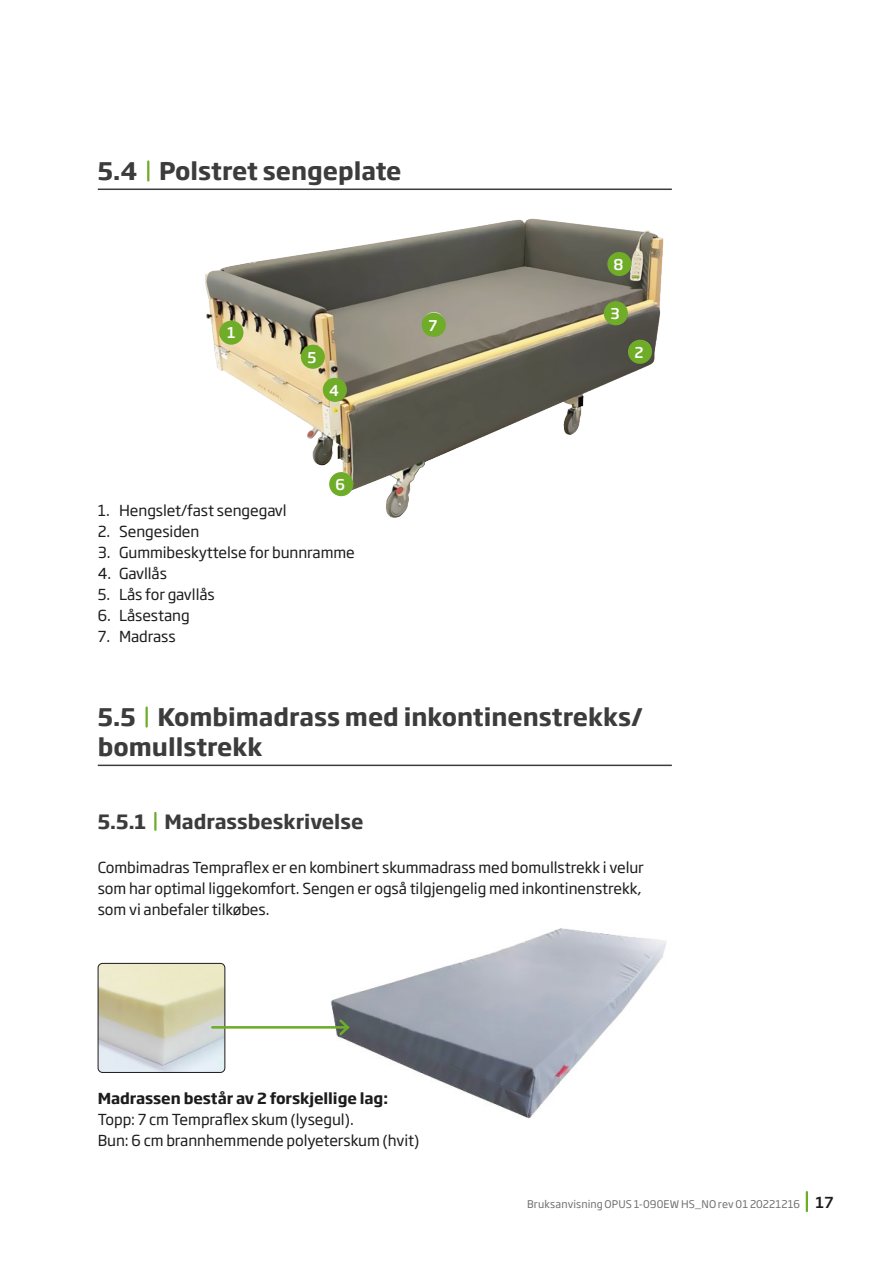
<style>
.page{position:relative;width:893px;height:1263px;background:#fff}
.page>*{position:absolute;margin:0;border:0;box-sizing:border-box;transform-origin:0 0}
.Underrubik{font:700 24px/30px "Soho Gothic Pro";color:#3c3c3c}
.Underrubrik_under_ni{font:700 19.5px "Soho Gothic Pro";color:#3c3c3c}
.Brødtekst{font:15px/21px "Soho Gothic Pro";letter-spacing:-.005em;color:#1c1c1c}
.Brødtekst-2{font:700 15px "Soho Gothic Pro";letter-spacing:-.005em;color:#1c1c1c}
.t1{font:500 14.7px "Soho Gothic Pro";color:#fff}
.t2{font:10.5px "Soho Gothic Pro";letter-spacing:.01em;color:#70706f}
.s1{font-weight:500;font-size:15px;color:#1c1c1c}
</style>
<div class="page">
<hr style="left:98px;top:189px;width:574px;height:1px;background:#3c3c3c">
<hr style="left:98px;top:765px;width:574px;height:1px;background:#3c3c3c">
<svg style="left:147px;top:161px;width:2px;height:19px"></svg>
<svg style="left:146px;top:707px;width:2px;height:19px"></svg>
<hr style="left:154px;top:813px;width:3px;height:17px;background:#6fac28">
<img style="left:205px;top:218px;width:459px;height:300px">
<div style="left:219px;top:321px;width:24px;height:24px;background:#6fac28;border-radius:50%"></div>
<div style="left:628px;top:340px;width:24px;height:24px;background:#6fac28;border-radius:50%"></div>
<div style="left:604px;top:301px;width:24px;height:24px;background:#6fac28;border-radius:50%"></div>
<div style="left:323px;top:378px;width:24px;height:24px;background:#6fac28;border-radius:50%"></div>
<div style="left:301px;top:345px;width:24px;height:24px;background:#6fac28;border-radius:50%"></div>
<div style="left:329px;top:472px;width:24px;height:24px;background:#6fac28;border-radius:50%"></div>
<div style="left:422px;top:313px;width:24px;height:24px;background:#6fac28;border-radius:50%"></div>
<div style="left:607px;top:252px;width:24px;height:24px;background:#6fac28;border-radius:50%"></div>
<img style="left:98px;top:963px;width:127px;height:109px">
<div style="left:98px;top:963px;width:127px;height:110px;border:1px solid #1c1c1c;border-radius:5px"></div>
<img style="left:331px;top:928px;width:335px;height:191px">
<hr style="left:212px;top:1026px;width:136px;height:2px;background:#6fac28">
<svg style="left:337px;top:1017px;width:14px;height:20px"></svg>
<svg style="left:806px;top:1192px;width:2px;height:19px"></svg>
<p class="Underrubik" style="left:98px;top:154px;width:305px">5.4 Polstret sengeplate</p>
<p class="t1" style="left:227px;top:321px;width:10px">1</p>
<p class="t1" style="left:308px;top:345px;width:10px">5</p>
<p class="t1" style="left:329px;top:379px;width:12px">4</p>
<p class="t1" style="left:336px;top:473px;width:11px">6</p>
<p class="Brødtekst" style="left:98px;top:499px;width:190px">1. Hengslet/fast sengegavl</p>
<p class="Brødtekst" style="left:98px;top:520px;width:103px">2. Sengesiden</p>
<p class="Brødtekst" style="left:98px;top:541px;width:259px">3. Gummibeskyttelse for bunnramme</p>
<p class="Brødtekst" style="left:98px;top:562px;width:71px">4. Gavllås</p>
<p class="Brødtekst" style="left:98px;top:583px;width:118px">5. Lås for gavllås</p>
<p class="Brødtekst" style="left:98px;top:604px;width:93px">6. Låsestang</p>
<p class="Brødtekst" style="left:98px;top:625px;width:79px">7. Madrass</p>
<p class="t1" style="left:428px;top:314px;width:10px">7</p>
<p class="t1" style="left:614px;top:253px;width:12px">8</p>
<p class="t1" style="left:610px;top:302px;width:11px">3</p>
<p class="t1" style="left:635px;top:340px;width:11px">2</p>
<p class="Underrubik" style="left:98px;top:700px;width:547px">5.5 Kombimadrass med inkontinenstrekks/ bomullstrekk</p>
<p class="Underrubrik_under_ni" style="left:98px;top:806px;width:267px">5.5.1 Madrassbeskrivelse</p>
<p class="Brødtekst" style="left:98px;top:856px;width:548px">Combimadras Tempraflex er en kombinert skummadrass med bomullstrekk i velur som har optimal liggekomfort. Sengen er også tilgjengelig med inkontinenstrekk, som vi anbefaler tilkøbes.</p>
<p class="Brødtekst-2" style="left:98px;top:1087px;width:292px">Madrassen består av 2 forskjellige lag:</p>
<p class="Brødtekst" style="left:98px;top:1108px;width:258px">Topp: 7 cm Tempraflex skum (lysegul).</p>
<p class="Brødtekst" style="left:98px;top:1129px;width:323px">Bun: 6 cm brannhemmende polyeterskum (hvit)</p>
<p class="t2" style="left:527px;top:1196px;width:308px">Bruksanvisning OPUS 1-090EW HS_NO rev 01 20221216 <span class="s1">17</span></p>
</div>
